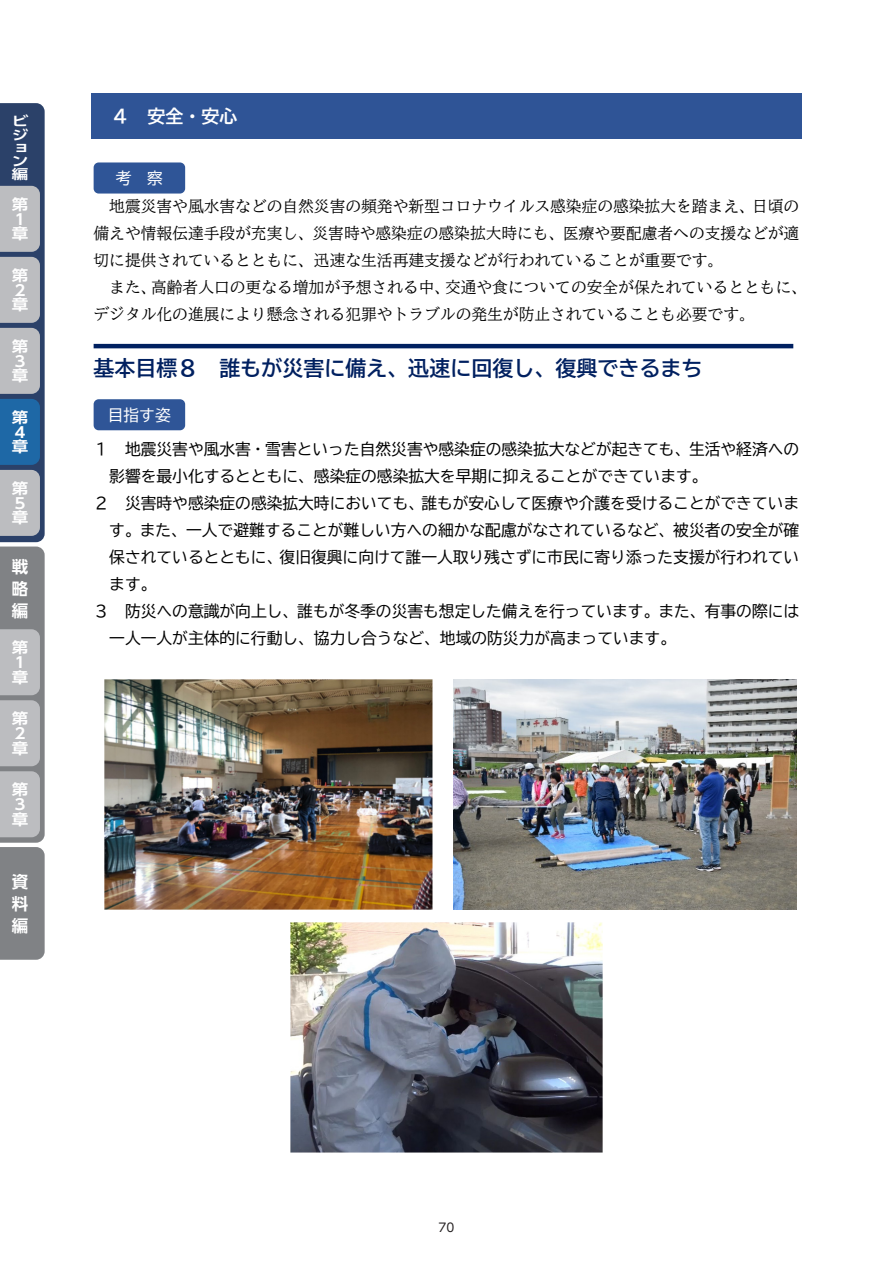
<style>
.page{position:relative;width:893px;height:1263px;background:#fff}
.page>*{position:absolute;margin:0;border:0;box-sizing:border-box;transform-origin:0 0}
.t1{font:21px "BIZ UD Gothic Bold";color:#002060}
.t2{font:18px "BIZ UD Gothic Bold";color:#fff}
.t3{font:700 16.5px/22px "UD Shin Go Pro De";color:#fff;text-align:justify}
.t4{font:15.75px "BIZ UD Gothic";color:#000}
.t5{font:15.75px/27px "BIZ UD Mincho Medium";color:#000;text-align:justify}
.t6{font:15.75px "BIZ UD Gothic";color:#fff}
.t7{font:15.75px "Yu Mincho";color:#000}
.t8{font:700 14.85px/14.9px "UD Shin Go Pro De";color:#fff;scale:1.11 1}
.t9{font:700 13.2px/13.2px "UD Shin Go Pro De";color:#fff;scale:1.25 1}
.t10{font:12px "UD Shin Go Pro";color:#231f20}
</style>
<div class="page">
<div style="left:91px;top:94px;width:711px;height:45px;background:#2f5496"></div>
<hr style="left:94px;top:344px;width:699px;height:4px;background:#002060">
<div style="left:94px;top:399px;width:91px;height:31px;background:#2f5597;border-radius:5px"></div>
<div style="left:94px;top:162px;width:91px;height:32px;background:#2f5597;border-radius:5px"></div>
<img style="left:453px;top:680px;width:343px;height:229px">
<img style="left:104px;top:679px;width:328px;height:230px">
<img style="left:291px;top:922px;width:311px;height:231px">
<svg style="left:0;top:103px;width:45px;height:857px;background:#8e98a4"></svg>
<p class="t9" style="left:12px;top:114px;width:15px">ビジョン編</p>
<p class="t8" style="left:12px;top:196px;width:16px">第<br>１章</p>
<p class="t8" style="left:12px;top:267px;width:16px">第<br>２章</p>
<p class="t8" style="left:12px;top:338px;width:16px">第<br>３章</p>
<p class="t8" style="left:12px;top:409px;width:16px">第<br>４章</p>
<p class="t8" style="left:12px;top:480px;width:16px">第<br>５章</p>
<p class="t3" style="left:12px;top:555px;width:18px">戦略編</p>
<p class="t8" style="left:12px;top:639px;width:16px">第<br>１章</p>
<p class="t8" style="left:12px;top:710px;width:16px">第<br>２章</p>
<p class="t8" style="left:12px;top:781px;width:16px">第<br>３章</p>
<p class="t3" style="left:12px;top:870px;width:18px">資料編</p>
<p class="t2" style="left:112px;top:107px;width:127px">４ 安全・安心</p>
<p class="t6" style="left:116px;top:171px;width:49px">考 察</p>
<p class="t5" style="left:94px;top:193px;width:707px;text-indent:16px">地震災害や風水害などの自然災害の頻発や新型コロナウイルス感染症の感染拡大を踏まえ、日頃の備えや情報伝達手段が充実し、災害時や感染症の感染拡大時にも、医療や要配慮者への支援などが適切に提供されているとともに、迅速な生活再建支援などが行われていることが重要です。</p>
<p class="t5" style="left:94px;top:274px;width:715px;text-indent:16px">また、高齢者人口の更なる増加が予想される中、交通や食についての安全が保たれているとともに、デジタル化の進展により懸念される犯罪やトラブルの発生が防止されていることも必要です。</p>
<h1 class="t1" style="left:94px;top:358px;width:610px">基本目標８ 誰もが災害に備え、迅速に回復し、復興できるまち</h1>
<p class="t6" style="left:108px;top:407px;width:64px">目指す姿</p>
<p class="t4" style="left:94px;top:441px;width:707px">１ 地震災害や風水害・雪害といった自然災害や感染症の感染拡大などが起きても、生活や経済への</p>
<p class="t4" style="left:109px;top:468px;width:600px">影響を最小化するとともに、感染症の感染拡大を早期に抑えることができています。</p>
<p class="t4" style="left:94px;top:495px;width:707px">２ 災害時や感染症の感染拡大時においても、誰もが安心して医療や介護を受けることができていま</p>
<p class="t4" style="left:109px;top:522px;width:691px">す。また、一人で避難することが難しい方への細かな配慮がなされているなど、被災者の安全が確</p>
<p class="t4" style="left:109px;top:549px;width:691px">保されているとともに、復旧復興に向けて誰一人取り残さずに市民に寄り添った支援が行われてい</p>
<p class="t4" style="left:109px;top:576px;width:49px">ます。</p>
<p class="t4" style="left:94px;top:603px;width:707px">３ 防災への意識が向上し、誰もが冬季の災害も想定した備えを行っています。また、有事の際には</p>
<p class="t4" style="left:109px;top:630px;width:568px">一人一人が主体的に行動し、協力し合うなど、地域の防災力が高まっています。</p>
<p class="t7" style="left:438px;top:1209px;width:19px">71</p>
<p class="t10" style="left:439px;top:1218px;width:17px">70</p>
</div>
